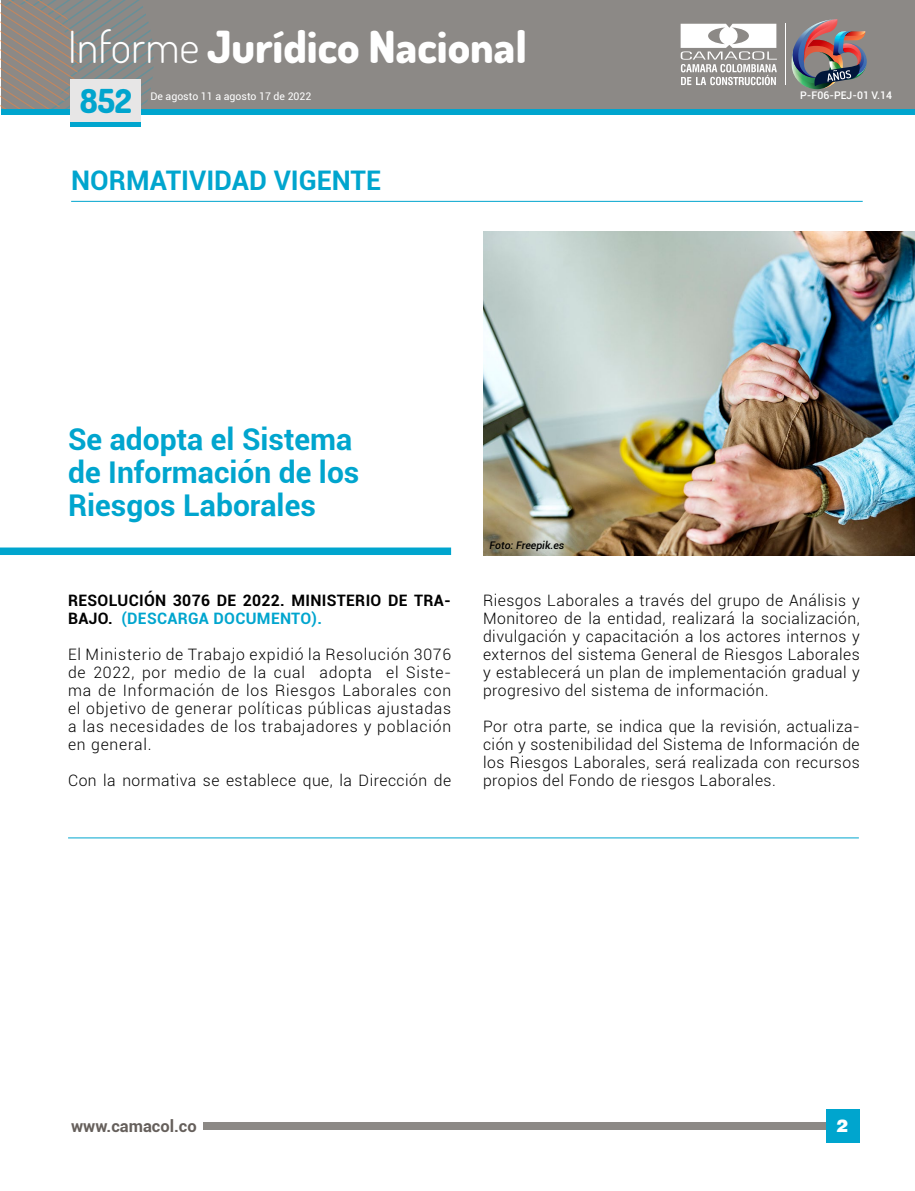
<style>
.page{position:relative;width:915px;height:1191px;background:#fff}
.page>*{position:absolute;margin:0;border:0;box-sizing:border-box;transform-origin:0 0}
.t1{font:800 44.25px "Dosis";color:#fff}
.t2{font:800 33px "Dosis";color:#00a5ce}
.t3{font:700 30px/33px "Roboto";color:#00a5ce}
.t4{font:700 27px "Roboto";color:#00a5ce}
.t5{font:900 19.5px "Roboto";color:#fff}
.t6{font:900 19.5px "Helvetica";color:#fff}
.t7{font:700 16.5px "Roboto";color:#66605c}
.t8{font:300 15.75px/18px "Roboto";letter-spacing:.03em;color:#000;text-align:justify}
.t9{font:700 15.75px "Roboto";letter-spacing:.02em;color:#000}
.t10{font:700 15.75px "Roboto";letter-spacing:.02em;color:#00a5ce}
.t11{font:10.5px "Roboto";color:#fff}
.t12{font:500 10.5px "Roboto";color:#fff}
.t13{font:italic 500 10.5px "Roboto";color:#000}
.s1{font-weight:300}
.s2{color:#00a5ce}
</style>
<div class="page">
<div style="left:203px;top:1122px;width:655px;height:7px;background:#8c8986"></div>
<div style="left:825px;top:1109px;width:33px;height:34px;background:#00a5ce"></div>
<div style="left:1px;top:0;width:913px;height:108px;background:#8c8986"></div>
<div style="left:1px;top:109px;width:913px;height:5px;background:#00a5ce"></div>
<svg style="left:1px;top:0;width:158px;height:109px"></svg>
<div style="left:70px;top:122px;width:70px;height:5px;background:#00a5ce"></div>
<div style="left:70px;top:79px;width:70px;height:43px;background:#e7e6e6"></div>
<img style="left:791px;top:19px;width:75px;height:70px">
<svg style="left:680px;top:24px;width:96px;height:61px"></svg>
<hr style="left:785px;top:24px;width:1px;height:61px;background:#fff">
<div style="left:0;top:547px;width:451px;height:8px;background:#00a5ce"></div>
<hr style="left:71px;top:201px;width:791px;height:1px;background:#00a5ce">
<img style="left:483px;top:232px;width:431px;height:323px">
<hr style="left:68px;top:837px;width:790px;height:1px;background:#00a5ce">
<h1 class="t1" style="left:68px;top:18px;width:460px"><span class="s1">Informe</span> Jurídico Nacional</h1>
<h2 class="t2" style="left:80px;top:80px;width:54px">852</h2>
<p class="t11" style="left:150px;top:89px;width:162px">De agosto 11 a agosto 17 de 2022</p>
<h3 class="t4" style="left:71px;top:162px;width:108px">Normativi</h3>
<h3 class="t4" style="left:214px;top:162px;width:152px">dad vi gente</h3>
<h3 class="t3" style="left:68px;top:421px;width:293px">Se adopta el Sistema de Información de los<br>Riesgos Laborales</h3>
<p class="t13" style="left:489px;top:538px;width:76px">Foto: Freepik.es</p>
<p class="t12" style="left:800px;top:87px;width:93px">P-F06-PEJ-01 V.14</p>
<p class="t9" style="left:68px;top:589px;width:11px">Res</p>
<p class="t9" style="left:97px;top:589px;width:233px">olución 3076 de 2022. Mi niste</p>
<p class="t9" style="left:355px;top:589px;width:97px">rio de Tra-</p>
<p class="t9" style="left:68px;top:607px;width:70px">bajo. <span class="s2">(Des</span></p>
<p class="t10" style="left:157px;top:607px;width:166px">carga Documento).</p>
<p class="t8" style="left:68px;top:645px;width:384px">El Ministerio de Trabajo expidió la Resolución 3076 de 2022, por medio de la cual adopta el Siste&shy;ma de Información de los Riesgos Laborales con el objetivo de generar políticas públicas ajustadas a las necesidades de los trabajadores y población en general.</p>
<p class="t8" style="left:68px;top:771px;width:384px">Con la normativa se establece que, la Dirección de</p>
<p class="t8" style="left:483px;top:591px;width:378px">Riesgos Laborales a través del grupo de Análisis y Monitoreo de la entidad, realizará la socialización, divulgación y capacitación a los actores internos y externos del sistema General de Riesgos Laborales y establecerá un plan de implementación gradual y progresivo del sistema de información.</p>
<p class="t8" style="left:483px;top:717px;width:378px">Por otra parte, se indica que la revisión, actualiza&shy;ción y sostenibilidad del Sistema de Información de los Riesgos Laborales, será realizada con recursos propios del Fondo de riesgos Laborales.</p>
<p class="t7" style="left:71px;top:1114px;width:127px">www.camacol.co</p>
<p class="t5" style="left:836px;top:1114px;width:13px">1</p>
<p class="t6" style="left:836px;top:1118px;width:13px">2</p>
</div>
